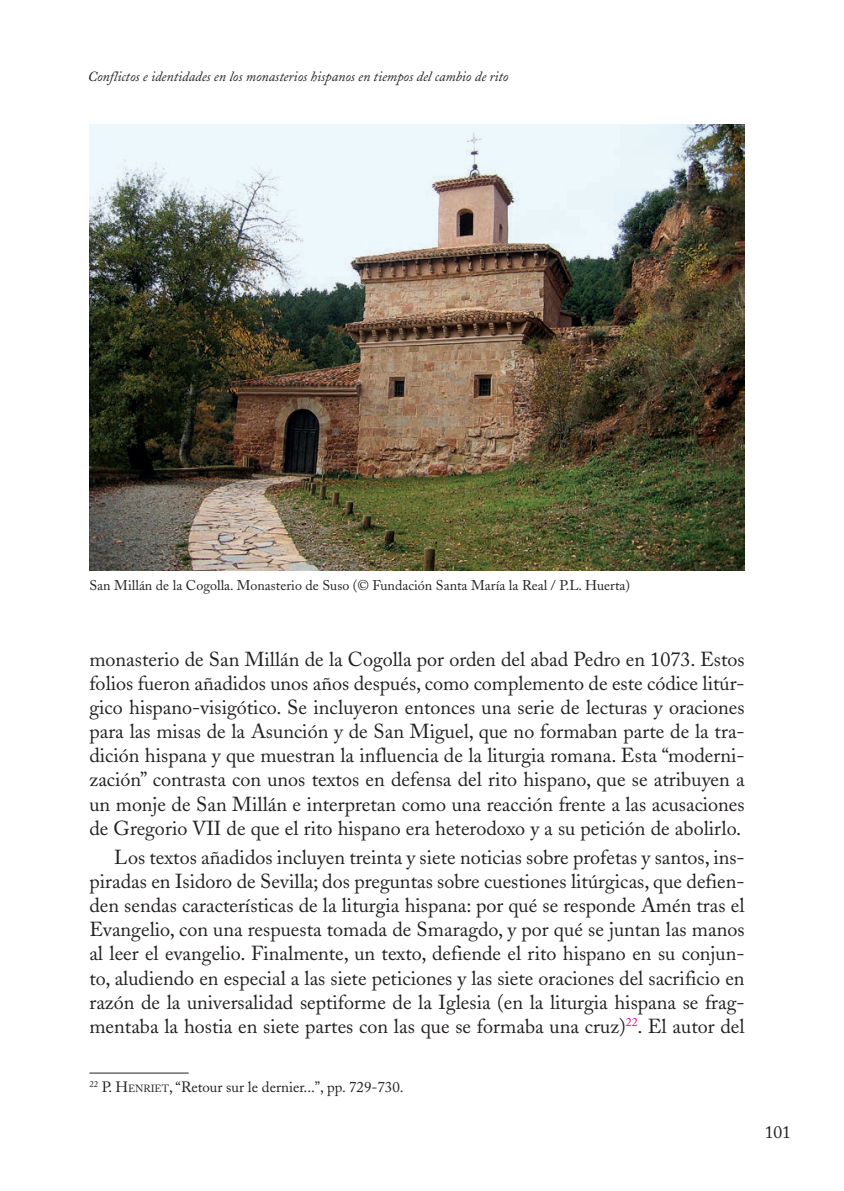
<style>
.page{position:relative;width:844px;height:1191px;background:#fff}
.page>*{position:absolute;margin:0;border:0;box-sizing:border-box;transform-origin:0 0}
.t1{font:20.12px/24.2px "Adobe Caslon";color:#231f20;text-align:justify}
.t2{font:17.5px "Adobe Caslon";color:#231f20}
.t3{font:14.88px "Adobe Caslon";color:#231f20}
.t4{font:14px "Adobe Caslon";color:#231f20}
.t5{font:italic 14px "Adobe Caslon";color:#231f20}
.s1{font-style:inherit}
.s2{font-size:10.33px}
</style>
<div class="page">
<hr style="left:89px;top:1072px;width:100px;height:1px;background:#231f20">
<img style="left:89px;top:124px;width:655px;height:447px">
<p class="t5" style="left:88px;top:68px;width:422px">Conflictos e identidades en los monasterios hispanos en tiempos del cambio de rito</p>
<p class="t4" style="left:89px;top:577px;width:542px">San Millán de la Cogolla. Monasterio de Suso (© Fundación Santa María la Real / P.L. Huerta)</p>
<p class="t1" style="left:89px;top:647px;width:656px">monasterio de San Millán de la Cogolla por orden del abad Pedro en 1073. Estos folios fueron añadidos unos años después, como complemento de este códice litúr&shy;gico hispano-visigótico. Se incluyeron entonces una serie de lecturas y oraciones para las misas de la Asunción y de San Miguel, que no formaban parte de la tra&shy;dición hispana y que muestran la influencia de la liturgia romana. Esta “moderni&shy;zación” contrasta con unos textos en defensa del rito hispano, que se atribuyen a un monje de San Millán e interpretan como una reacción frente a las acusaciones de Gregorio VII de que el rito hispano era heterodoxo y a su petición de abolirlo.</p>
<p class="t1" style="left:89px;top:845px;width:656px;text-indent:25px">Los textos añadidos incluyen treinta y siete noticias sobre profetas y santos, ins&shy;piradas en Isidoro de Sevilla; dos preguntas sobre cuestiones litúrgicas, que defien&shy;den sendas características de la liturgia hispana: por qué se responde Amén tras el Evangelio, con una respuesta tomada de Smaragdo, y por qué se juntan las manos al leer el evangelio. Finalmente, un texto, defiende el rito hispano en su conjun&shy;to, aludiendo en especial a las siete peticiones y las siete oraciones del sacrificio en razón de la universalidad septiforme de la Iglesia (en la liturgia hispana se frag&shy;mentaba la hostia en siete partes con las que se formaba una cruz)<sup>22</sup>. El autor del</p>
<p class="t3" style="left:89px;top:1078px;width:315px"><sup>22</sup> P. <span class="s1">H</span><span class="s2">ENRIET</span>, “Retour sur le dernier...”, pp. 729-730.</p>
<p class="t2" style="left:764px;top:1122px;width:28px">101</p>
</div>
